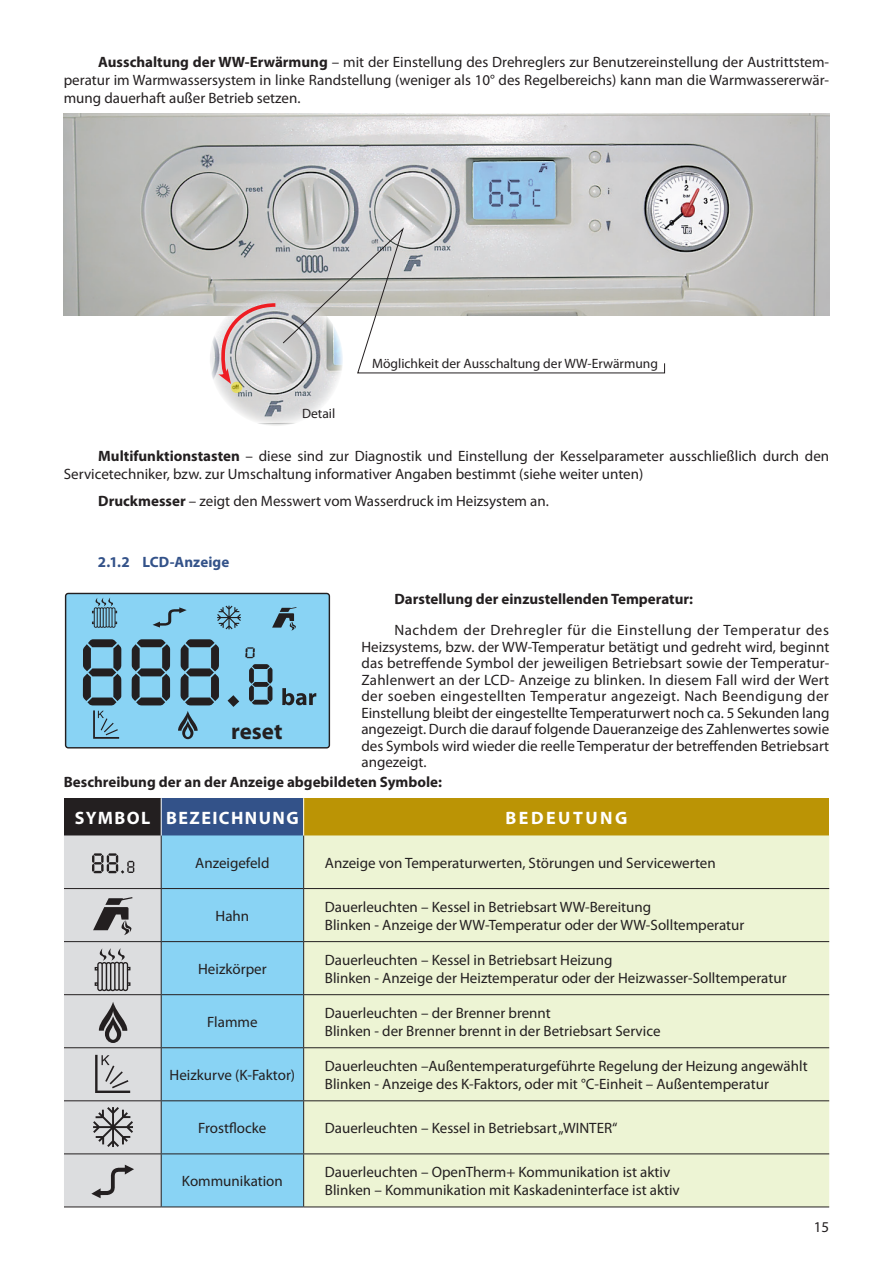
<style>
.page{position:relative;width:893px;height:1263px;background:#fff}
.page>*{position:absolute;margin:0;border:0;box-sizing:border-box;transform-origin:0 0}
.t1{font:700 22.95px "Myriad Pro";color:#231f20}
.t2{font:700 18px "Myriad Pro";letter-spacing:.08em;color:#fff}
.t3{font:15px/16.5px "Myriad Pro";color:#231f20}
.t4{font:700 15px "Myriad Pro";color:#231f20}
.t5{font:700 15px "Myriad Pro";letter-spacing:.005em;color:#335289}
.t6{font:13.5px "Myriad Pro";color:#231f20}
.s1{font-weight:700}
</style>
<div class="page">
<img style="left:64px;top:114px;width:765px;height:201px">
<img style="left:210px;top:293px;width:133px;height:133px;border-radius:67px">
<svg style="left:282px;top:227px;width:383px;height:146px"></svg>
<svg style="left:218px;top:301px;width:61px;height:83px;background:#cfbebe"></svg>
<svg style="left:231px;top:382px;width:11px;height:11px"></svg>
<div style="left:64px;top:798px;width:97px;height:37px;background:#231f20"></div>
<div style="left:161px;top:798px;width:143px;height:37px;background:#335289"></div>
<div style="left:304px;top:798px;width:525px;height:37px;background:#bb9405"></div>
<div style="left:162px;top:835px;width:141px;height:371px;background:#89d3f4"></div>
<div style="left:304px;top:835px;width:525px;height:371px;background:#edf4d4"></div>
<hr style="left:161px;top:835px;width:1px;height:53px;background:#231f20">
<hr style="left:303px;top:835px;width:1px;height:53px;background:#231f20">
<hr style="left:161px;top:888px;width:143px;height:1px;background:#231f20">
<hr style="left:161px;top:889px;width:1px;height:52px;background:#231f20">
<hr style="left:304px;top:888px;width:525px;height:1px;background:#231f20">
<hr style="left:303px;top:889px;width:1px;height:52px;background:#231f20">
<hr style="left:161px;top:941px;width:143px;height:1px;background:#231f20">
<hr style="left:161px;top:942px;width:1px;height:52px;background:#231f20">
<hr style="left:304px;top:941px;width:525px;height:1px;background:#231f20">
<hr style="left:303px;top:942px;width:1px;height:52px;background:#231f20">
<hr style="left:161px;top:994px;width:143px;height:1px;background:#231f20">
<hr style="left:161px;top:995px;width:1px;height:52px;background:#231f20">
<hr style="left:304px;top:994px;width:525px;height:1px;background:#231f20">
<hr style="left:303px;top:995px;width:1px;height:52px;background:#231f20">
<hr style="left:161px;top:1047px;width:143px;height:1px;background:#231f20">
<hr style="left:161px;top:1048px;width:1px;height:52px;background:#231f20">
<hr style="left:304px;top:1047px;width:525px;height:1px;background:#231f20">
<hr style="left:303px;top:1048px;width:1px;height:52px;background:#231f20">
<hr style="left:161px;top:1100px;width:143px;height:1px;background:#231f20">
<hr style="left:161px;top:1101px;width:1px;height:52px;background:#231f20">
<hr style="left:304px;top:1100px;width:525px;height:1px;background:#231f20">
<hr style="left:303px;top:1101px;width:1px;height:52px;background:#231f20">
<hr style="left:161px;top:1153px;width:143px;height:1px;background:#231f20">
<hr style="left:161px;top:1154px;width:1px;height:52px;background:#231f20">
<hr style="left:304px;top:1153px;width:525px;height:1px;background:#231f20">
<hr style="left:303px;top:1154px;width:1px;height:52px;background:#231f20">
<hr style="left:161px;top:1206px;width:143px;height:1px;background:#231f20">
<hr style="left:304px;top:1206px;width:525px;height:1px;background:#231f20">
<hr style="left:161px;top:798px;width:1px;height:37px;background:#fff">
<hr style="left:303px;top:798px;width:1px;height:37px;background:#fff">
<svg style="left:64px;top:835px;width:97px;height:372px;background:#c9c9cb"></svg>
<svg style="left:65px;top:593px;width:265px;height:155px;background:#77b4cf"></svg>
<p class="t3" style="left:64px;top:52px;width:767px;line-height:18px;text-align:justify;text-indent:34px"><span class="s1">Ausschaltung der WW-Erwärmung</span> – mit der Einstellung des Drehreglers zur Benutzereinstellung der Austrittstem&shy;peratur im Warmwassersystem in linke Randstellung (weniger als 10° des Regelbereichs) kann man die Warmwassererwär&shy;mung dauerhaft außer Betrieb setzen.</p>
<p class="t6" style="left:302px;top:405px;width:35px">Detail</p>
<p class="t6" style="left:372px;top:355px;width:287px">Möglichkeit der Ausschaltung der WW-Erwärmung</p>
<p class="t3" style="left:64px;top:447px;width:767px;line-height:18px;text-indent:47px"><span class="s1">ultifunktionstasten</span> – diese sind zur Diagnostik und Einstellung der Kesselparameter ausschließlich durch den<br>Servicetechniker, bzw. zur Umschaltung informativer Angaben bestimmt (siehe weiter unten)</p>
<p class="t3" style="left:98px;top:493px;width:452px"><span class="s1">Druckmesser</span> – zeigt den Messwert vom Wasserdruck im Heizsystem an.</p>
<p class="t4" style="left:64px;top:446px;width:25px">M</p>
<p class="t5" style="left:98px;top:552px;width:43px">2.1.2 LCD</p>
<p class="t5" style="left:170px;top:552px;width:61px">-Anzeige</p>
<p class="t4" style="left:361px;top:589px;width:23px">D</p>
<p class="t4" style="left:405px;top:589px;width:290px">arstellung der einzustellenden Temperatur:</p>
<p class="t3" style="left:361px;top:622px;width:470px;text-align:justify;text-indent:33px">Nachdem der Drehregler für die Einstellung der Temperatur des Heizsystems, bzw. der WW-Temperatur betätigt und gedreht wird, beginnt das betreffende Symbol der jeweiligen Betriebsart sowie der Temperatur-Zahlenwert an der LCD- Anzeige zu blinken. In diesem Fall wird der Wert der soeben eingestellten Temperatur angezeigt. Nach Beendigung der Einstellung bleibt der eingestellte Temperaturwert noch ca. 5 Sekunden lang angezeigt. Durch die darauf folgende Daueranzeige des Zahlenwertes sowie des Symbols wird wieder die reelle Temperatur der betreffenden Betriebsart angezeigt.</p>
<h1 class="t1" style="left:231px;top:716px;width:53px">reset</h1>
<p class="t4" style="left:64px;top:772px;width:380px">Beschreibung der an der Anzeige abgebildeten Symbole:</p>
<p class="t2" style="left:75px;top:806px;width:65px">SYMBOL</p>
<p class="t2" style="left:166px;top:806px;width:25px">BEZEICHNUN</p>
<p class="t2" style="left:286px;top:806px;width:14px">G</p>
<p class="t2" style="left:505px;top:806px;width:28px">BEDEUTUN</p>
<p class="t2" style="left:615px;top:806px;width:14px">G</p>
<p class="t3" style="left:195px;top:854px;width:76px">Anzeigefeld</p>
<p class="t3" style="left:325px;top:854px;width:392px">Anzeige von Temperaturwerten, Störungen und Servicewerten</p>
<p class="t3" style="left:216px;top:907px;width:35px">Hahn</p>
<p class="t3" style="left:325px;top:897px;width:421px;line-height:18px">Dauerleuchten – Kessel in Betriebsart WW-Bereitung<br>Blinken - Anzeige der WW-Temperatur oder der WW-Solltemperatur</p>
<p class="t3" style="left:198px;top:960px;width:70px">Heizkörper</p>
<p class="t3" style="left:325px;top:950px;width:463px;line-height:18px">Dauerleuchten – Kessel in Betriebsart Heizung<br>Blinken - Anzeige der Heiztemperatur oder der Heizwasser-Solltemperatur</p>
<p class="t3" style="left:207px;top:1013px;width:52px">Flamme</p>
<p class="t3" style="left:325px;top:1003px;width:337px;line-height:18px">Dauerleuchten – der Brenner brennt<br>Blinken - der Brenner brennt in der Betriebsart Service</p>
<p class="t3" style="left:170px;top:1066px;width:127px">Heizkurve (K-Faktor)</p>
<p class="t3" style="left:325px;top:1056px;width:484px;line-height:18px">Dauerleuchten –Außentemperaturgeführte Regelung der Heizung angewählt<br>Blinken - Anzeige des K-Faktors, oder mit °C-Einheit – Außentemperatur</p>
<p class="t3" style="left:198px;top:1119px;width:70px">Frostflocke</p>
<p class="t3" style="left:325px;top:1119px;width:294px">Dauerleuchten – Kessel in Betriebsart „WINTER“</p>
<p class="t3" style="left:182px;top:1172px;width:102px">Kommunikation</p>
<p class="t3" style="left:325px;top:1163px;width:356px;line-height:18px">Dauerleuchten – OpenTherm+ Kommunikation ist aktiv<br>Blinken – Kommunikation mit Kaskadeninterface ist aktiv</p>
<p class="t3" style="left:814px;top:1218px;width:17px">15</p>
</div>
